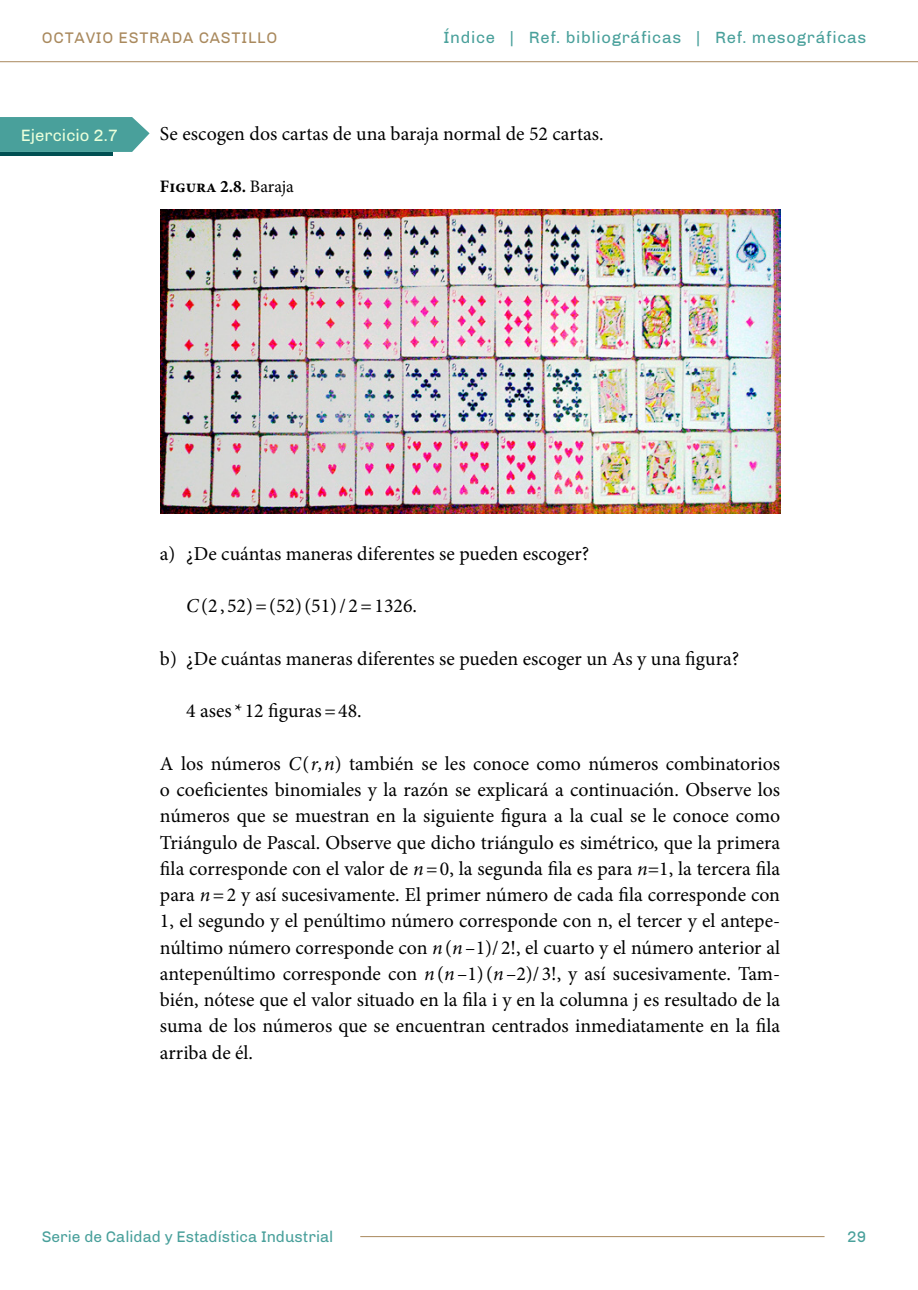
<style>
.page{position:relative;width:918px;height:1290px;background:#fff}
.page>*{position:absolute;margin:0;border:0;box-sizing:border-box;transform-origin:0 0}
.t1{font:19.78px/26.2px "Minion Pro";color:#000;text-align:justify}
.t2{font:700 17.5px "Minion Pro";color:#000}
.t3{font:16.8px "Chivo";color:#eaffdb}
.t4{font:16.62px "Chivo";letter-spacing:.04em;color:#49a09b}
.t5{font:15.75px "Chivo";color:#49a09b}
.t6{font:15.75px "Chivo";letter-spacing:.05em;color:#a9895d}
.s1{font-weight:400}
.s2{font-style:italic}
</style>
<div class="page">
<hr style="left:0;top:61px;width:918px;height:1px;background:#a9895d">
<hr style="left:360px;top:1236px;width:464px;height:1px;background:#a9895d">
<img style="left:160px;top:210px;width:620px;height:304px">
<div style="left:0;top:117px;width:150px;height:35px;background:#49a09b"></div>
<hr style="left:0;top:152px;width:113px;height:3px;background:#004f52">
<p class="t6" style="left:42px;top:28px;width:237px">OCTAVIO ESTRADA CASTILLO</p>
<p class="t4" style="left:443px;top:27px;width:424px">Índice | Ref. bibliográficas | Ref. mesográficas</p>
<p class="t3" style="left:21px;top:126px;width:99px">Ejercicio 2.7</p>
<p class="t1" style="left:160px;top:120px;width:445px">Se escogen dos cartas de una baraja normal de 52 cartas.</p>
<p class="t2" style="left:160px;top:174px;width:135px">Figura 2.8. <span class="s1">Baraja</span></p>
<p class="t1" style="left:160px;top:540px;width:431px">a) ¿De cuántas maneras diferentes se pueden escoger?</p>
<p class="t1" style="left:186px;top:593px;width:232px"><span class="s2">C</span>(2 , 52)=(52)(51)/ 2=1326.</p>
<p class="t1" style="left:160px;top:645px;width:581px">b) ¿De cuántas maneras diferentes se pueden escoger un As y una figura?</p>
<p class="t1" style="left:186px;top:698px;width:177px">4 ases * 12 figuras=48.</p>
<p class="t1" style="left:160px;top:750px;width:622px">A los números <span class="s2">C</span>(<span class="s2">r,n</span>) también se les conoce como números combinatorios o coeficientes binomiales y la razón se explicará a continuación. Observe los números que se muestran en la siguiente figura a la cual se le conoce como Triángulo de Pascal. Observe que dicho triángulo es simétrico, que la primera fila corresponde con el valor de <span class="s2">n</span>=0, la segunda fila es para <span class="s2">n</span>=1, la tercera fila para <span class="s2">n</span>=2 y así sucesivamente. El primer número de cada fila corresponde con 1, el segundo y el penúltimo número corresponde con n, el tercer y el antepe&shy;núltimo número corresponde con <span class="s2">n</span>(<span class="s2">n</span>–1)/ 2!, el cuarto y el número anterior al antepenúltimo corresponde con <span class="s2">n</span>(<span class="s2">n</span>–1)(<span class="s2">n</span>–2)/ 3!, y así sucesivamente. Tam&shy;bién, nótese que el valor situado en la fila i y en la columna j es resultado de la suma de los números que se encuentran centrados inmediatamente en la fila arriba de él.</p>
<p class="t5" style="left:42px;top:1227px;width:293px">Serie de Calidad y Estadística Industrial</p>
<p class="t5" style="left:847px;top:1227px;width:21px">29</p>
</div>
